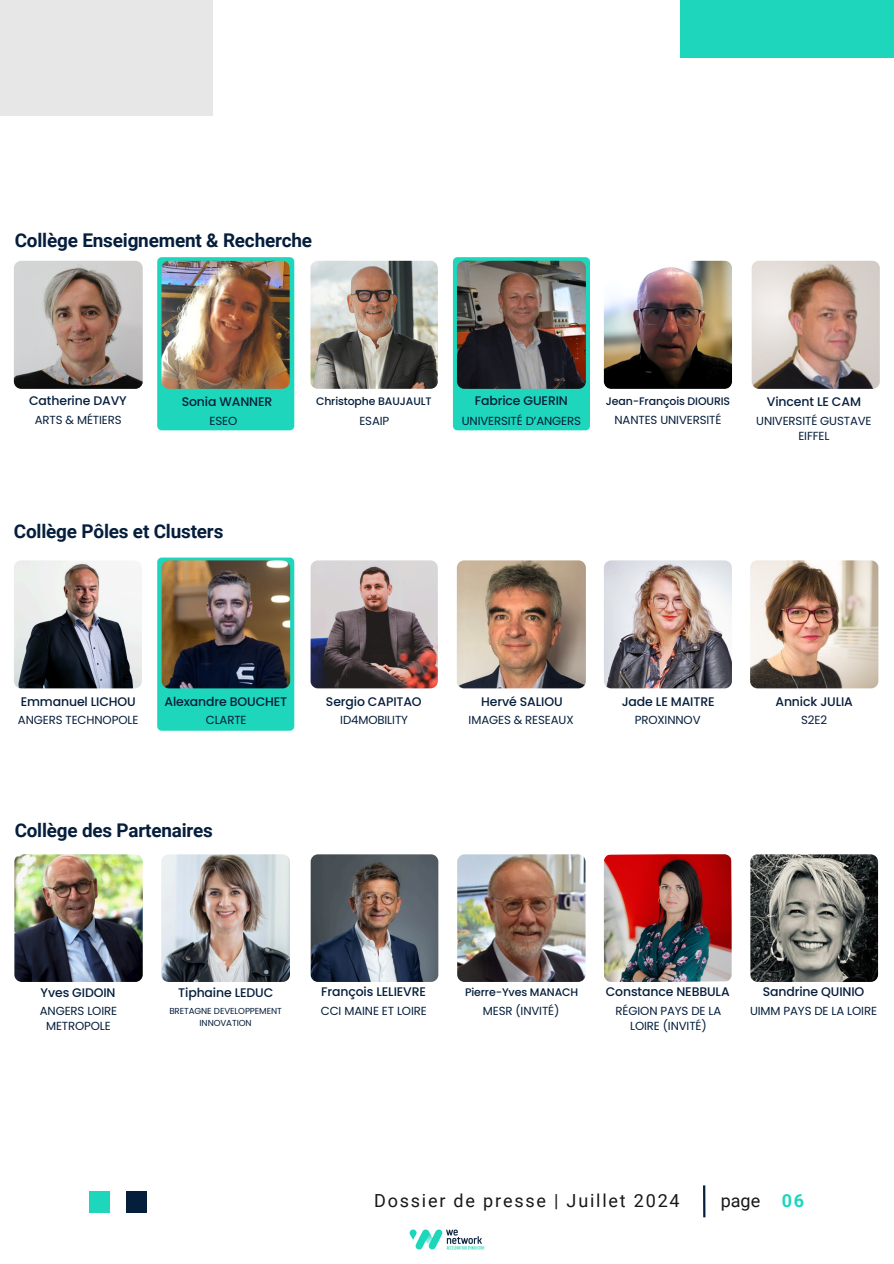
<style>
.page{position:relative;width:894px;height:1264px;background:#fff}
.page>*{position:absolute;margin:0;border:0;box-sizing:border-box;transform-origin:0 0}
.t1{font:700 18.9px "Roboto";letter-spacing:-.01em;color:#051e3c}
.t2{font:18px "Roboto";letter-spacing:.1em;color:#191717}
.t3{font:700 18px "Roboto";color:#1dd6bb}
.t4{font:500 12.45px "Poppins";letter-spacing:-.01em;color:#051e3c}
.t5{font:11.7px/15.6px "Poppins";letter-spacing:-.01em;color:#051e3c;text-align:center}
.t6{font:500 10.95px "Poppins";letter-spacing:-.01em;color:#051e3c}
.t7{font:8.7px/11.6px "Poppins";letter-spacing:-.01em;color:#051e3c;text-align:center}
</style>
<div class="page">
<hr style="left:702px;top:1185px;width:3px;height:32px;background:#051e3c">
<div style="left:127px;top:1190px;width:20px;height:22px;background:#051e3c"></div>
<div style="left:89px;top:1190px;width:21px;height:22px;background:#1dd6bb"></div>
<div style="left:157px;top:257px;width:137px;height:173px;background:#1dd6bb;border-radius:4px"></div>
<div style="left:453px;top:257px;width:137px;height:173px;background:#1dd6bb;border-radius:4px"></div>
<img style="left:14px;top:261px;width:129px;height:128px;border-radius:7px">
<img style="left:457px;top:261px;width:128px;height:128px;border-radius:7px">
<img style="left:161px;top:261px;width:128px;height:128px;border-radius:7px">
<img style="left:603px;top:261px;width:128px;height:128px;border-radius:7px">
<img style="left:310px;top:261px;width:127px;height:128px;border-radius:7px">
<img style="left:751px;top:261px;width:128px;height:128px;border-radius:7px">
<div style="left:157px;top:557px;width:137px;height:173px;background:#1dd6bb;border-radius:4px"></div>
<img style="left:14px;top:560px;width:128px;height:128px;border-radius:7px">
<img style="left:456px;top:560px;width:129px;height:128px;border-radius:7px">
<img style="left:161px;top:560px;width:129px;height:128px;border-radius:7px">
<img style="left:603px;top:560px;width:128px;height:128px;border-radius:7px">
<img style="left:310px;top:560px;width:127px;height:128px;border-radius:7px">
<img style="left:749px;top:560px;width:129px;height:128px;border-radius:7px">
<img style="left:14px;top:854px;width:129px;height:127px;border-radius:7px">
<img style="left:457px;top:854px;width:128px;height:127px;border-radius:7px">
<img style="left:161px;top:854px;width:129px;height:127px;border-radius:7px">
<img style="left:603px;top:854px;width:128px;height:127px;border-radius:7px">
<img style="left:310px;top:854px;width:128px;height:127px;border-radius:7px">
<img style="left:750px;top:854px;width:127px;height:127px;border-radius:7px">
<div style="left:679px;top:0;width:214px;height:57px;background:#1dd6bb"></div>
<div style="left:0;top:0;width:213px;height:116px;background:#e7e7e7"></div>
<img style="left:409px;top:1229px;width:76px;height:21px">
<h4 class="t1" style="left:15px;top:229px;width:299px">Collège Enseignement &amp; Recherche</h4>
<h3 class="t4" style="left:29px;top:392px;width:99px">Catherine DAVY</h3>
<p class="t4" style="left:182px;top:392px;width:92px">Sonia WANNER</p>
<h4 class="t5" style="left:35px;top:412px;width:88px">ARTS &amp; MÉTIERS</h4>
<h3 class="t5" style="left:209px;top:413px;width:29px">ESEO</h3>
<h4 class="t1" style="left:14px;top:520px;width:211px">Collège Pôles et Clusters</h4>
<p class="t6" style="left:316px;top:393px;width:117px">Christophe BAUJAULT</p>
<h5 class="t5" style="left:359px;top:413px;width:31px">ESAIP</h5>
<h1 class="t4" style="left:474px;top:392px;width:95px">Fabrice GUERIN</h1>
<p class="t5" style="left:461px;top:413px;width:121px">UNIVERSITÉ D’ANGERS</p>
<p class="t6" style="left:605px;top:393px;width:126px">Jean-François DIOURIS</p>
<h3 class="t4" style="left:766px;top:392px;width:96px">Vincent LE CAM</h3>
<h4 class="t5" style="left:756px;top:413px;width:117px">UNIVERSITÉ GUSTAVE<br>EIFFEL</h4>
<h3 class="t5" style="left:614px;top:412px;width:108px">NANTES UNIVERSITÉ</h3>
<h3 class="t4" style="left:21px;top:692px;width:117px">Emmanuel LICHOU</h3>
<p class="t4" style="left:164px;top:692px;width:124px">Alexandre BOUCHET</p>
<h4 class="t5" style="left:18px;top:712px;width:122px">ANGERS TECHNOPOLE</h4>
<h3 class="t5" style="left:206px;top:712px;width:42px">CLARTE</h3>
<h4 class="t1" style="left:15px;top:819px;width:200px">Collège des Partenaires</h4>
<p class="t4" style="left:326px;top:692px;width:97px">Sergio CAPITAO</p>
<h4 class="t5" style="left:340px;top:712px;width:69px">ID4MOBILITY</h4>
<h1 class="t4" style="left:481px;top:692px;width:83px">Hervé SALIOU</h1>
<p class="t5" style="left:468px;top:712px;width:106px">IMAGES &amp; RESEAUX</p>
<p class="t4" style="left:621px;top:692px;width:94px">Jade LE MAITRE</p>
<h3 class="t4" style="left:775px;top:692px;width:79px">Annick JULIA</h3>
<h3 class="t5" style="left:634px;top:712px;width:67px">PROXINNOV</h3>
<h4 class="t5" style="left:801px;top:712px;width:27px">S2E2</h4>
<h3 class="t4" style="left:41px;top:983px;width:76px">Yves GIDOIN</h3>
<p class="t4" style="left:178px;top:983px;width:97px">Tiphaine LEDUC</p>
<h5 class="t5" style="left:40px;top:1002px;width:79px">ANGERS LOIRE<br>METROPOLE</h5>
<h3 class="t7" style="left:169px;top:1005px;width:114px">BRETAGNE DEVELOPPEMENT<br>INNOVATION</h3>
<p class="t4" style="left:321px;top:982px;width:106px">François LELIEVRE</p>
<h4 class="t5" style="left:321px;top:1003px;width:107px">CCI MAINE ET LOIRE</h4>
<h2 class="t6" style="left:465px;top:984px;width:115px">Pierre-Yves MANACH</h2>
<h2 class="t5" style="left:482px;top:1002px;width:78px">MESR (INVITÉ)</h2>
<p class="t4" style="left:605px;top:982px;width:125px">Constance NEBBULA</p>
<h3 class="t4" style="left:762px;top:982px;width:103px">Sandrine QUINIO</h3>
<h3 class="t5" style="left:615px;top:1002px;width:107px">RÉGION PAYS DE LA</h3>
<h4 class="t5" style="left:749px;top:1003px;width:128px">UIMM PAYS DE LA LOIRE</h4>
<h3 class="t5" style="left:630px;top:1018px;width:78px">LOIRE (INVITÉ)</h3>
<p class="t2" style="left:374px;top:1190px;width:307px">Dossier de presse | Juillet 2024</p>
<h1 class="t2" style="left:720px;top:1190px;width:41px">page</h1>
<p class="t3" style="left:781px;top:1190px;width:24px">06</p>
</div>
